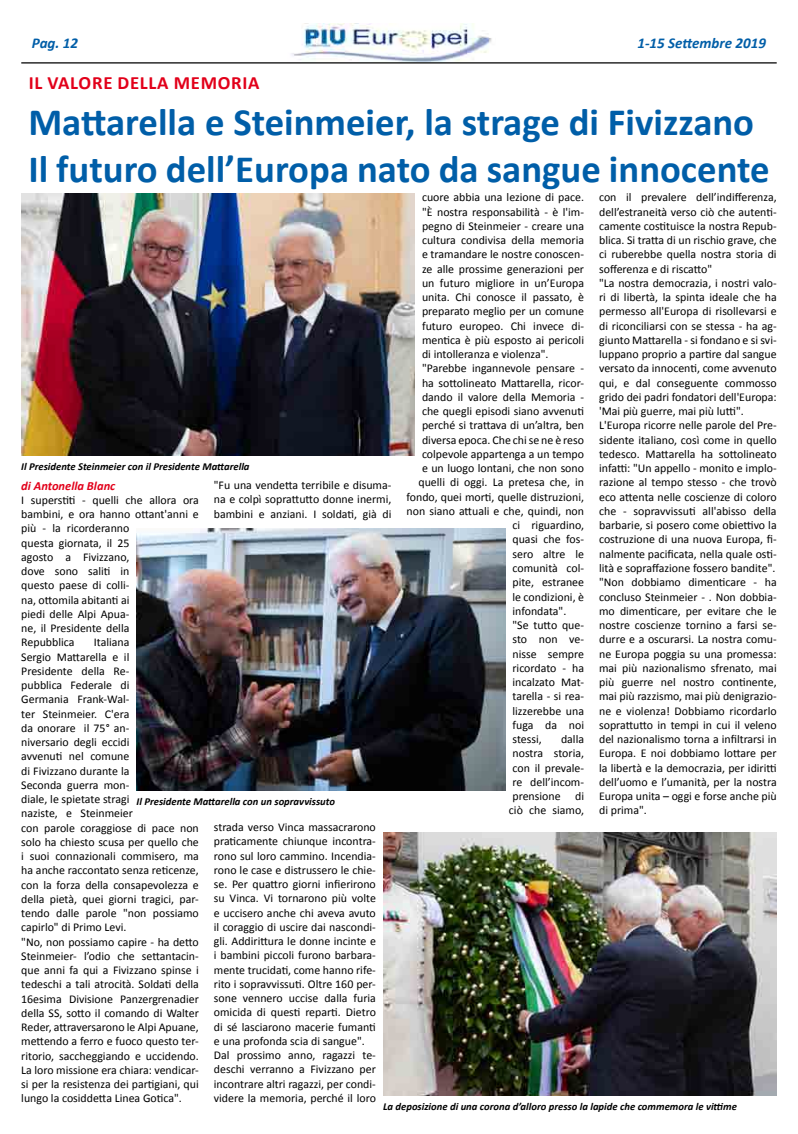
<style>
.page{position:relative;width:798px;height:1134px;background:#fff}
.page>*{position:absolute;margin:0;border:0;box-sizing:border-box;transform-origin:0 0}
.t1{font:700 38.75px/46.5px "Calibri";color:#005ea8}
.t2{font:700 18.75px "Calibri";color:#e2001a}
.t3{font:italic 700 15px "Calibri";color:#005ea8}
.t4{font:italic 700 12.5px "Calibri";color:#e2001a}
.t5{font:11.88px/14.2px "Calibri";color:#000}
.t6{font:italic 700 10.62px "Calibri";color:#000}
</style>
<div class="page">
<img style="left:291px;top:24px;width:201px;height:38px">
<hr style="left:21px;top:62px;width:755px;height:2px;background:#000">
<img style="left:21px;top:194px;width:394px;height:261px">
<img style="left:383px;top:833px;width:393px;height:262px">
<img style="left:136px;top:528px;width:369px;height:262px">
<p class="t3" style="left:32px;top:33px;width:48px">Pag. 12</p>
<p class="t3" style="left:637px;top:33px;width:130px">1-15 Settembre 2019</p>
<h2 class="t2" style="left:29px;top:70px;width:31px">il valore</h2>
<h2 class="t2" style="left:117px;top:70px;width:11px">della</h2>
<h2 class="t2" style="left:174px;top:70px;width:14px">memoria</h2>
<h1 class="t1" style="left:28px;top:99px;width:742px">Mattarella e Steinmeier, la strage di Fivizzano<br>Il futuro dell’Europa nato da sangue innocente</h1>
<p class="t5" style="left:599px;top:190px;width:179px">con il prevalere dell’indifferenza, dell’estraneità verso ciò che autenti&shy;camente costituisce la nostra Repub&shy;blica. Si tratta di un rischio grave, che ci ruberebbe quella nostra storia di sofferenza e di riscatto"<br>"La nostra democrazia, i nostri valo&shy;ri di libertà, la spinta ideale che ha permesso all'Europa di risollevarsi e di riconciliarsi con se stessa - ha ag&shy;giunto Mattarella - si fondano e si svi&shy;luppano proprio a partire dal sangue versato da innocenti, come avvenuto qui, e dal conseguente commosso grido dei padri fondatori dell'Europa: 'Mai più guerre, mai più lutti".<br>L'Europa ricorre nelle parole del Pre&shy;sidente italiano, così come in quello tedesco. Mattarella ha sottolineato infatti: "Un appello - monito e implo&shy;razione al tempo stesso - che trovò eco attenta nelle coscienze di coloro che - sopravvissuti all'abisso della barbarie, si posero come obiettivo la costruzione di una nuova Europa, fi&shy;nalmente pacificata, nella quale osti&shy;lità e sopraffazione fossero bandite". "Non dobbiamo dimenticare - ha concluso Steinmeier - . Non dobbia&shy;mo dimenticare, per evitare che le nostre coscienze tornino a farsi se&shy;durre e a oscurarsi. La nostra comu&shy;ne Europa poggia su una promessa: mai più nazionalismo sfrenato, mai più guerre nel nostro continente, mai più razzismo, mai più denigrazio&shy;ne e violenza! Dobbiamo ricordarlo soprattutto in tempi in cui il veleno del nazionalismo torna a infiltrarsi in Europa. E noi dobbiamo lottare per la libertà e la democrazia, per idiritti dell’uomo e l’umanità, per la nostra Europa unita – oggi e forse anche più di prima".</p>
<p class="t5" style="left:422px;top:190px;width:163px">cuore abbia una lezione di pace.</p>
<p class="t5" style="left:422px;top:205px;width:163px">"È nostra responsabilità - è l'im-</p>
<p class="t5" style="left:422px;top:219px;width:163px">pegno di Steinmeier - creare una</p>
<p class="t5" style="left:422px;top:233px;width:163px">cultura condivisa della memoria</p>
<p class="t5" style="left:422px;top:247px;width:163px">e tramandare le nostre conoscen-</p>
<p class="t5" style="left:422px;top:262px;width:163px">ze alle prossime generazioni per</p>
<p class="t5" style="left:422px;top:276px;width:163px">un futuro migliore in un’Europa</p>
<p class="t5" style="left:422px;top:290px;width:163px">unita. Chi conosce il passato, è</p>
<p class="t5" style="left:422px;top:304px;width:163px">preparato meglio per un comune</p>
<p class="t5" style="left:422px;top:319px;width:163px">futuro europeo. Chi invece di-</p>
<p class="t5" style="left:422px;top:333px;width:163px">mentica è più esposto ai pericoli</p>
<p class="t5" style="left:422px;top:347px;width:128px">di intolleranza e violenza".</p>
<p class="t5" style="left:422px;top:361px;width:163px">"Parebbe ingannevole pensare -</p>
<p class="t5" style="left:422px;top:376px;width:163px">ha sottolineato Mattarella, ricor-</p>
<p class="t5" style="left:422px;top:390px;width:163px">dando il valore della Memoria -</p>
<p class="t5" style="left:422px;top:404px;width:163px">che quegli episodi siano avvenuti</p>
<p class="t5" style="left:422px;top:418px;width:163px">perché si trattava di un’altra, ben</p>
<p class="t5" style="left:422px;top:433px;width:163px">diversa epoca. Che chi se ne è reso</p>
<p class="t5" style="left:422px;top:447px;width:163px">colpevole appartenga a un tempo</p>
<p class="t5" style="left:422px;top:461px;width:163px">e un luogo lontani, che non sono</p>
<p class="t5" style="left:418px;top:475px;width:167px">quelli di oggi. La pretesa che, in</p>
<p class="t5" style="left:406px;top:490px;width:179px">fondo, quei morti, quelle distruzioni,</p>
<p class="t5" style="left:406px;top:504px;width:179px">non siano attuali e che, quindi, non</p>
<p class="t5" style="left:512px;top:518px;width:73px">ci riguardino,</p>
<p class="t5" style="left:512px;top:532px;width:73px">quasi che fos-</p>
<p class="t5" style="left:512px;top:547px;width:73px">sero altre le</p>
<p class="t5" style="left:512px;top:561px;width:73px">comunità col-</p>
<p class="t5" style="left:512px;top:575px;width:73px">pite, estranee</p>
<p class="t5" style="left:512px;top:589px;width:73px">le condizioni, è</p>
<p class="t5" style="left:512px;top:604px;width:55px">infondata".</p>
<p class="t5" style="left:512px;top:618px;width:73px">"Se tutto que-</p>
<p class="t5" style="left:512px;top:632px;width:73px">sto non ve-</p>
<p class="t5" style="left:512px;top:646px;width:73px">nisse sempre</p>
<p class="t5" style="left:512px;top:661px;width:73px">ricordato - ha</p>
<p class="t5" style="left:512px;top:675px;width:73px">incalzato Mat-</p>
<p class="t5" style="left:512px;top:689px;width:73px">tarella - si rea-</p>
<p class="t5" style="left:512px;top:703px;width:73px">lizzerebbe una</p>
<p class="t5" style="left:512px;top:718px;width:73px">fuga da noi</p>
<p class="t5" style="left:512px;top:732px;width:31px">stessi,</p>
<p class="t6" style="left:21px;top:460px;width:230px">Il Presidente Steinmeier con il Presidente Mattarella</p>
<p class="t5" style="left:214px;top:478px;width:179px;text-align:justify">"Fu una vendetta terribile e disuma&shy;na e colpì soprattutto donne inermi, bambini e anziani. I soldati, già di</p>
<p class="t4" style="left:21px;top:477px;width:96px">di Antonella Blanc</p>
<p class="t5" style="left:21px;top:493px;width:179px">I superstiti - quelli che allora ora bambini, e ora hanno ottant'anni e più - la ricorderanno<br>questa giornata, il 25<br>agosto a Fivizzano,<br>dove sono saliti in<br>questo paese di colli-<br>na, ottomila abitanti ai<br>piedi delle Alpi Apua-<br>ne, il Presidente della<br>Repubblica</p>
<p class="t5" style="left:21px;top:635px;width:179px;text-indent:72px">Italiana<br>Sergio Mattarella e il<br>Presidente della Re-<br>pubblica Federale di<br>Germania Frank-Wal-<br>ter Steinmeier. C'era<br>da onorare il 75° an-<br>niversario degli eccidi<br>avvenuti nel comune<br>di Fivizzano durante la<br>Seconda guerra mon-<br>diale, le spietate stragi<br>naziste, e Steinmeier<br>con parole coraggiose di pace non solo ha chiesto scusa per quello che i suoi connazionali commisero, ma ha anche raccontato senza reticenze, con la forza della consapevolezza e della pietà, quei giorni tragici, par&shy;tendo dalle parole "non possiamo capirlo" di Primo Levi.<br>"No, non possiamo capire - ha detto<br>Steinmeier- l’odio che settantacin&shy;que anni fa qui a Fivizzano spinse i tedeschi a tali atrocità. Soldati della<br>16esima Divisione Panzergrenadier della SS, sotto il comando di Walter<br>Reder, attraversarono le Alpi Apuane, mettendo a ferro e fuoco questo ter&shy;ritorio, saccheggiando e uccidendo.<br>La loro missione era chiara: vendicar&shy;si per la resistenza dei partigiani, qui lungo la cosiddetta Linea Gotica".</p>
<p class="t5" style="left:508px;top:732px;width:77px;text-align:justify;text-indent:52px">dalla nostra storia, con il prevale&shy;re dell’incom&shy;prensione di ciò che siamo,</p>
<p class="t6" style="left:136px;top:795px;width:200px">Il Presidente Mattarella con un sopravvissuto</p>
<p class="t5" style="left:214px;top:820px;width:163px">strada verso Vinca massacrarono praticamente chiunque incontra&shy;rono sul loro cammino. Incendia&shy;rono le case e distrussero le chie&shy;se. Per quattro giorni infierirono su Vinca. Vi tornarono più volte e uccisero anche chi aveva avuto il coraggio di uscire dai nascondi&shy;gli. Addirittura le donne incinte e i bambini piccoli furono barbara&shy;mente trucidati, come hanno rife&shy;rito i sopravvissuti. Oltre 160 per&shy;sone vennero uccise dalla furia omicida di questi reparti. Dietro di sé lasciarono macerie fumanti e una profonda scia di sangue".<br>Dal prossimo anno, ragazzi te&shy;deschi verranno a Fivizzano per incontrare altri ragazzi, per condi&shy;videre la memoria, perché il loro</p>
<p class="t6" style="left:383px;top:1100px;width:355px">La deposizione di una corona d’alloro presso la lapide che commemora le vittime</p>
</div>
